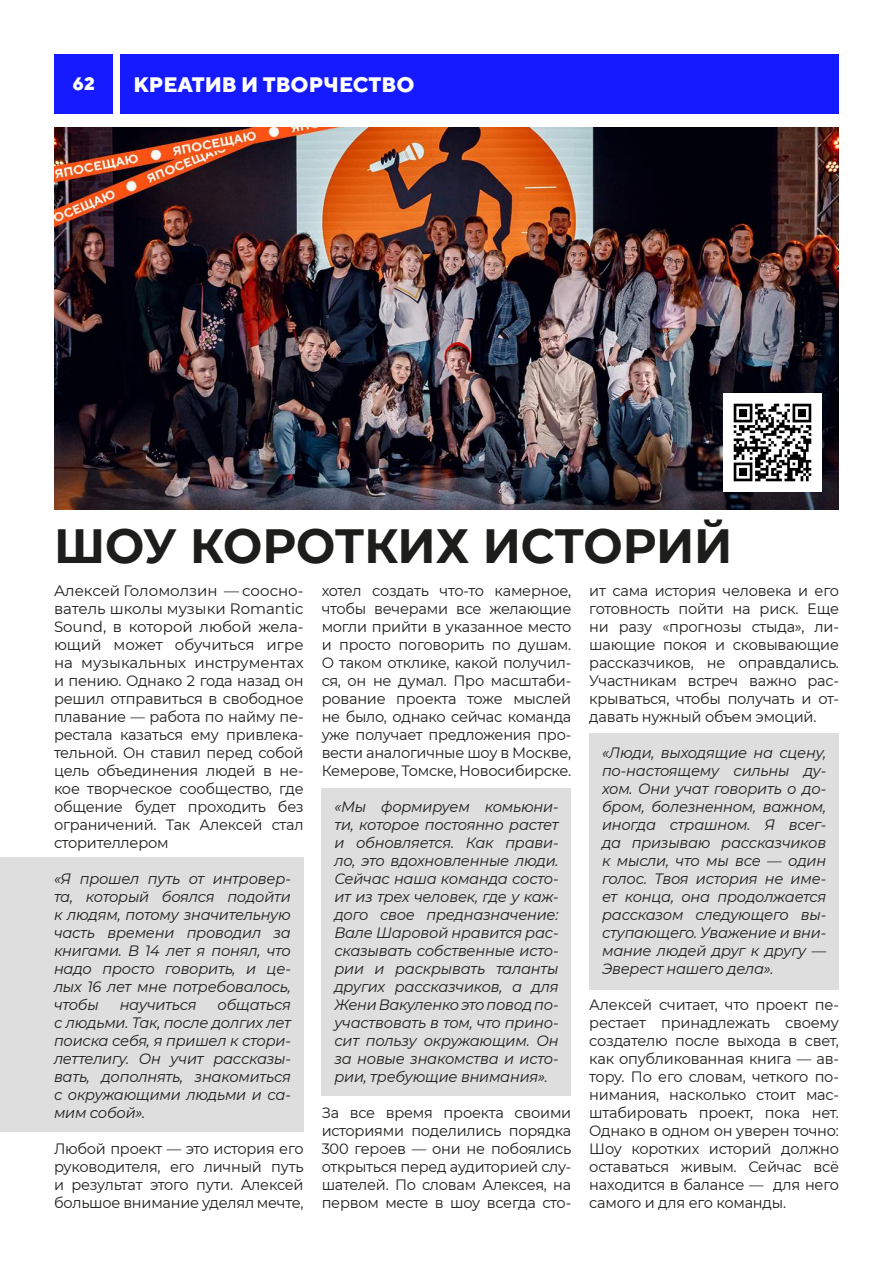
<style>
.page{position:relative;width:893px;height:1263px;background:#fff}
.page>*{position:absolute;margin:0;border:0;box-sizing:border-box;transform-origin:0 0}
.t1{font:700 48px "Montserrat";color:#1d1d1b}
.t2{font:800 21px "TT Norms";color:#fff}
.t3{font:800 18px "TT Norms";color:#fff}
.t4{font:15px/18px "Montserrat";letter-spacing:-.015em;color:#1d1d1b;text-align:justify}
.t5{font:italic 15px/18px "Montserrat";letter-spacing:-.015em;color:#1d1d1b;text-align:justify}
</style>
<div class="page">
<div style="left:54px;top:54px;width:785px;height:60px;background:#161bff"></div>
<div style="left:114px;top:52px;width:6px;height:64px;background:#fff"></div>
<div style="left:589px;top:733px;width:250px;height:256px;background:#dedede"></div>
<div style="left:0;top:857px;width:304px;height:275px;background:#dedede"></div>
<div style="left:322px;top:788px;width:249px;height:308px;background:#dedede"></div>
<img style="left:54px;top:128px;width:785px;height:381px">
<img style="left:723px;top:393px;width:98px;height:98px">
<p class="t3" style="left:73px;top:73px;width:24px">62</p>
<h2 class="t2" style="left:133px;top:71px;width:282px">КРЕАТИВ И ТВОРЧЕСТВО</h2>
<h1 class="t1" style="left:54px;top:512px;width:680px">ШОУ КОРОТКИХ ИСТОРИЙ</h1>
<p class="t4" style="left:54px;top:581px;width:251px">Алексей Голомолзин — соосно&shy;ватель школы музыки Romantic Sound, в которой любой жела&shy;ющий может обучиться игре на музыкальных инструментах и пению. Однако 2 года назад он решил отправиться в свободное плавание — работа по найму пе&shy;рестала казаться ему привлека&shy;тельной. Он ставил перед собой цель объединения людей в не&shy;кое творческое сообщество, где общение будет проходить без ограничений. Так Алексей стал сторителлером</p>
<p class="t5" style="left:54px;top:869px;width:238px">«Я прошел путь от интровер&shy;та, который боялся подойти к людям, потому значительную часть времени проводил за книгами. В 14 лет я понял, что надо просто говорить, и це&shy;лых 16 лет мне потребовалось, чтобы</p>
<p class="t5" style="left:54px;top:995px;width:238px;text-indent:164px">общаться с людьми. Так, после долгих лет поиска себя, я пришел к стори&shy;леттелигу. Он учит рассказы&shy;вать, дополнять, знакомиться с окружающими людьми и са&shy;мим собой».</p>
<p class="t4" style="left:54px;top:1139px;width:251px">Любой проект — это история его руководителя, его личный путь и результат этого пути. Алексей большое внимание уделял мечте,</p>
<p class="t5" style="left:120px;top:995px;width:78px">научиться</p>
<p class="t4" style="left:322px;top:581px;width:251px">хотел создать что-то камерное, чтобы вечерами все желающие могли прийти в указанное место и просто поговорить по душам.<br>О таком отклике, какой получил&shy;ся, он не думал. Про масштаби&shy;рование проекта тоже мыслей не было, однако сейчас команда уже получает предложения про&shy;вести аналогичные шоу в Москве, Кемерове, Томске, Новосибирске.</p>
<p class="t5" style="left:334px;top:797px;width:226px">«Мы формируем комьюни&shy;ти, которое постоянно растет и обновляется. Как прави&shy;ло, это вдохновленные люди.<br>Сейчас наша команда состо&shy;ит из трех человек, где у каж&shy;дого свое предназначение:<br>Вале Шаровой нравится рас&shy;сказывать собственные исто&shy;рии и раскрывать таланты других рассказчиков, а для Жени Вакуленко это повод по&shy;участвовать в том, что прино&shy;сит пользу окружающим. Он за новые знакомства и исто&shy;рии, требующие внимания».</p>
<p class="t4" style="left:322px;top:1103px;width:251px">За все время проекта своими историями поделились порядка 300 героев — они не побоялись открыться перед аудиторией слу&shy;шателей. По словам Алексея, на первом месте в шоу всегда сто-</p>
<p class="t4" style="left:589px;top:581px;width:251px">ит сама история человека и его готовность пойти на риск. Еще ни разу «прогнозы стыда», ли&shy;шающие покоя и сковывающие рассказчиков, не оправдались.<br>Участникам встреч важно рас&shy;крываться, чтобы получать и от&shy;давать нужный объем эмоций.</p>
<p class="t5" style="left:602px;top:743px;width:226px">«Люди, выходящие на сцену, по-настоящему сильны ду&shy;хом. Они учат говорить о до&shy;бром, болезненном, важном, иногда страшном. Я всег&shy;да призываю рассказчиков к мысли, что мы все — один голос. Твоя история не име&shy;ет конца, она продолжается рассказом следующего вы&shy;ступающего. Уважение и вни&shy;мание людей друг к другу — Эверест нашего дела».</p>
<p class="t4" style="left:589px;top:995px;width:251px">Алексей считает, что проект пе&shy;рестает принадлежать своему создателю после выхода в свет, как опубликованная книга — ав&shy;тору. По его словам, четкого по&shy;нимания, насколько стоит мас&shy;штабировать проект, пока нет.<br>Однако в одном он уверен точно:<br>Шоу коротких историй должно оставаться живым. Сейчас всё находится в балансе — для него самого и для его команды.</p>
</div>
